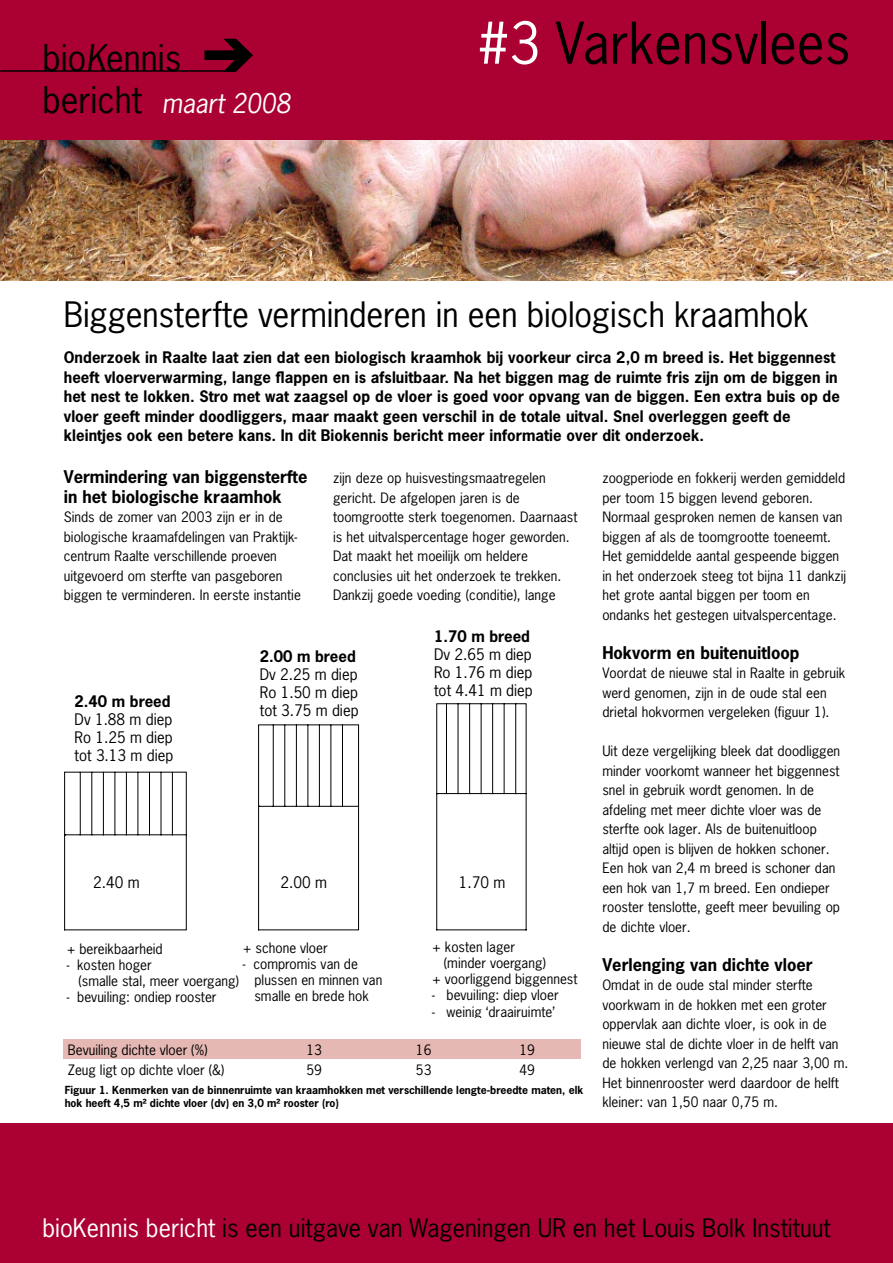
<style>
.page{position:relative;width:893px;height:1263px;background:#fff}
.page>*{position:absolute;margin:0;border:0;box-sizing:border-box;transform-origin:0 0}
.t1{font:66px "Bundesbahn Pi Three";color:#000}
.t2{font:54px "News Gothic";color:#000}
.t3{font:34.5px "News Gothic";color:#000}
.t4{font:33px "News Gothic";letter-spacing:-.005em;color:#000}
.t5{font:italic 25.5px "News Gothic";color:#fff}
.t6{font:24px "News Gothic";color:#000}
.t7{font:700 16.5px/19.5px "News Gothic";color:#000}
.t8{font:700 15px/19.5px "News Gothic";letter-spacing:.005em;color:#000}
.t9{font:15px/18px "News Gothic";color:#000;text-align:justify}
.t10{font:13.5px/19.5px "News Gothic";color:#000}
.t11{font:700 10.5px/12.6px "News Gothic";color:#000}
.s1{font-style:italic}
.s2{font-style:normal;font-size:34.5px;color:#000}
.s3{color:#fff}
</style>
<div class="page">
<div style="left:0;top:0;width:893px;height:140px;background:#ab0132"></div>
<hr style="left:0;top:70px;width:236px;height:2px;background:#000">
<img style="left:0;top:140px;width:893px;height:141px">
<div style="left:0;top:1123px;width:893px;height:140px;background:#ab0132"></div>
<svg style="left:64px;top:703px;width:463px;height:227px"></svg>
<div style="left:64px;top:1039px;width:517px;height:19px;background:#e6b8b3"></div>
<h1 class="t1" style="left:256px;top:84px;width:54px;rotate:-180deg">z</h1>
<h3 class="t3" style="left:43px;top:36px;width:140px">bio<span class="s1">K</span>ennis</h3>
<h3 class="t5" style="left:43px;top:87px;width:250px"><span class="s2">bericht</span> maart 2008</h3>
<h2 class="t2" style="left:478px;top:9px;width:374px"><span class="s3">#3</span> Varkensvlees</h2>
<h3 class="t4" style="left:64px;top:293px;width:747px">Biggensterfte verminderen in een biologisch kraamhok</h3>
<p class="t8" style="left:64px;top:347px;width:778px">Onderzoek in Raalte laat zien dat een biologisch kraamhok bij voorkeur circa 2,0 m breed is. Het biggennest heeft vloerverwarming, lange flappen en is afsluitbaar. Na het biggen mag de ruimte fris zijn om de biggen in het nest te lokken. Stro met wat zaagsel op de vloer is goed voor opvang van de biggen. Een extra buis op de vloer geeft minder doodliggers, maar maakt geen verschil in de totale uitval. Snel overleggen geeft de kleintjes ook een betere kans. In dit Biokennis bericht meer informatie over dit onderzoek.</p>
<p class="t7" style="left:64px;top:467px;width:245px">Vermindering van biggensterfte in het biologische kraamhok</p>
<p class="t10" style="left:64px;top:507px;width:239px">Sinds de zomer van 2003 zijn er in de biologische kraamafdelingen van Praktijk&shy;centrum Raalte verschillende proeven uitgevoerd om sterfte van pasgeboren biggen te verminderen. In eerste instantie</p>
<p class="t10" style="left:333px;top:468px;width:246px">zijn deze op huisvestingsmaatregelen gericht. De afgelopen jaren is de toomgrootte sterk toegenomen. Daarnaast is het uitvalspercentage hoger geworden.<br>Dat maakt het moeilijk om heldere conclusies uit het onderzoek te trekken.<br>Dankzij goede voeding (conditie), lange</p>
<p class="t10" style="left:602px;top:468px;width:245px">zoogperiode en fokkerij werden gemiddeld per toom 15 biggen levend geboren.<br>Normaal gesproken nemen de kansen van biggen af als de toomgrootte toeneemt.<br>Het gemiddelde aantal gespeende biggen in het onderzoek steeg tot bijna 11 dankzij het grote aantal biggen per toom en ondanks het gestegen uitvalspercentage.</p>
<p class="t7" style="left:602px;top:642px;width:199px">Hokvorm en buitenuitloop</p>
<p class="t10" style="left:602px;top:663px;width:244px">Voordat de nieuwe stal in Raalte in gebruik werd genomen, zijn in de oude stal een drietal hokvormen vergeleken (figuur 1).</p>
<p class="t10" style="left:602px;top:741px;width:239px">Uit deze vergelijking bleek dat doodliggen minder voorkomt wanneer het biggennest snel in gebruik wordt genomen. In de afdeling met meer dichte vloer was de sterfte ook lager. Als de buitenuitloop altijd open is blijven de hokken schoner.<br>Een hok van 2,4 m breed is schoner dan een hok van 1,7 m breed. Een ondieper rooster tenslotte, geeft meer bevuiling op de dichte vloer.</p>
<p class="t7" style="left:602px;top:954px;width:212px">Verlenging van dichte vloer</p>
<p class="t10" style="left:602px;top:975px;width:248px">Omdat in de oude stal minder sterfte voorkwam in de hokken met een groter oppervlak aan dichte vloer, is ook in de nieuwe stal de dichte vloer in de helft van de hokken verlengd van 2,25 naar 3,00 m.<br>Het binnenrooster werd daardoor de helft kleiner: van 1,50 naar 0,75 m.</p>
<p class="t8" style="left:434px;top:626px;width:97px">1.70 m breed</p>
<p class="t9" style="left:434px;top:645px;width:100px">Dv 2.65 m diep Ro 1.76 m diep tot 4.41 m diep</p>
<p class="t8" style="left:260px;top:646px;width:97px">2.00 m breed</p>
<p class="t9" style="left:260px;top:665px;width:100px">Dv 2.25 m diep Ro 1.50 m diep tot 3.75 m diep</p>
<p class="t8" style="left:75px;top:691px;width:97px">2.40 m breed</p>
<p class="t9" style="left:75px;top:710px;width:100px">Dv 1.88 m diep Ro 1.25 m diep tot 3.13 m diep</p>
<p class="t9" style="left:93px;top:873px;width:48px">2.40 m</p>
<p class="t9" style="left:280px;top:873px;width:48px">2.00 m</p>
<p class="t9" style="left:459px;top:873px;width:48px">1.70 m</p>
<p class="t10" style="left:432px;top:937px;width:84px">+ kosten lager</p>
<p class="t10" style="left:444px;top:953px;width:104px">(minder voergang)</p>
<p class="t10" style="left:432px;top:969px;width:147px">+ voorliggend biggennest</p>
<p class="t10" style="left:432px;top:985px;width:128px">- bevuiling: diep vloer</p>
<p class="t10" style="left:432px;top:1002px;width:124px">- weinig ‘draairuimte’</p>
<p class="t10" style="left:243px;top:938px;width:86px">+ schone vloer</p>
<p class="t10" style="left:254px;top:956px;width:129px;line-height:16.2px;text-indent:-12px">- compromis van de plussen en minnen van smalle en brede hok</p>
<p class="t10" style="left:67px;top:939px;width:98px">+ bereikbaarheid</p>
<p class="t10" style="left:78px;top:957px;width:162px;line-height:16.2px;text-indent:-12px">- kosten hoger<br>(smalle stal, meer voergang)</p>
<p class="t10" style="left:67px;top:987px;width:151px">- bevuiling: ondiep rooster</p>
<p class="t10" style="left:68px;top:1040px;width:141px">Bevuiling dichte vloer (%)</p>
<p class="t10" style="left:306px;top:1040px;width:17px">13</p>
<p class="t10" style="left:416px;top:1040px;width:17px">16</p>
<p class="t10" style="left:519px;top:1040px;width:17px">19</p>
<p class="t10" style="left:68px;top:1060px;width:158px">Zeug ligt op dichte vloer (&amp;)</p>
<p class="t10" style="left:306px;top:1060px;width:17px">59</p>
<p class="t10" style="left:416px;top:1060px;width:17px">53</p>
<p class="t10" style="left:519px;top:1060px;width:17px">49</p>
<p class="t11" style="left:65px;top:1084px;width:520px">Figuur 1. Kenmerken van de binnenruimte van kraamhokken met verschillende lengte-breedte maten, elk hok heeft 4,5 m² dichte vloer (dv) en 3,0 m² rooster (ro)</p>
<h3 class="t6" style="left:43px;top:1212px;width:790px"><span class="s3">bioKennis bericht</span> is een uitgave van Wageningen UR en het Louis Bolk Instituut</h3>
</div>
